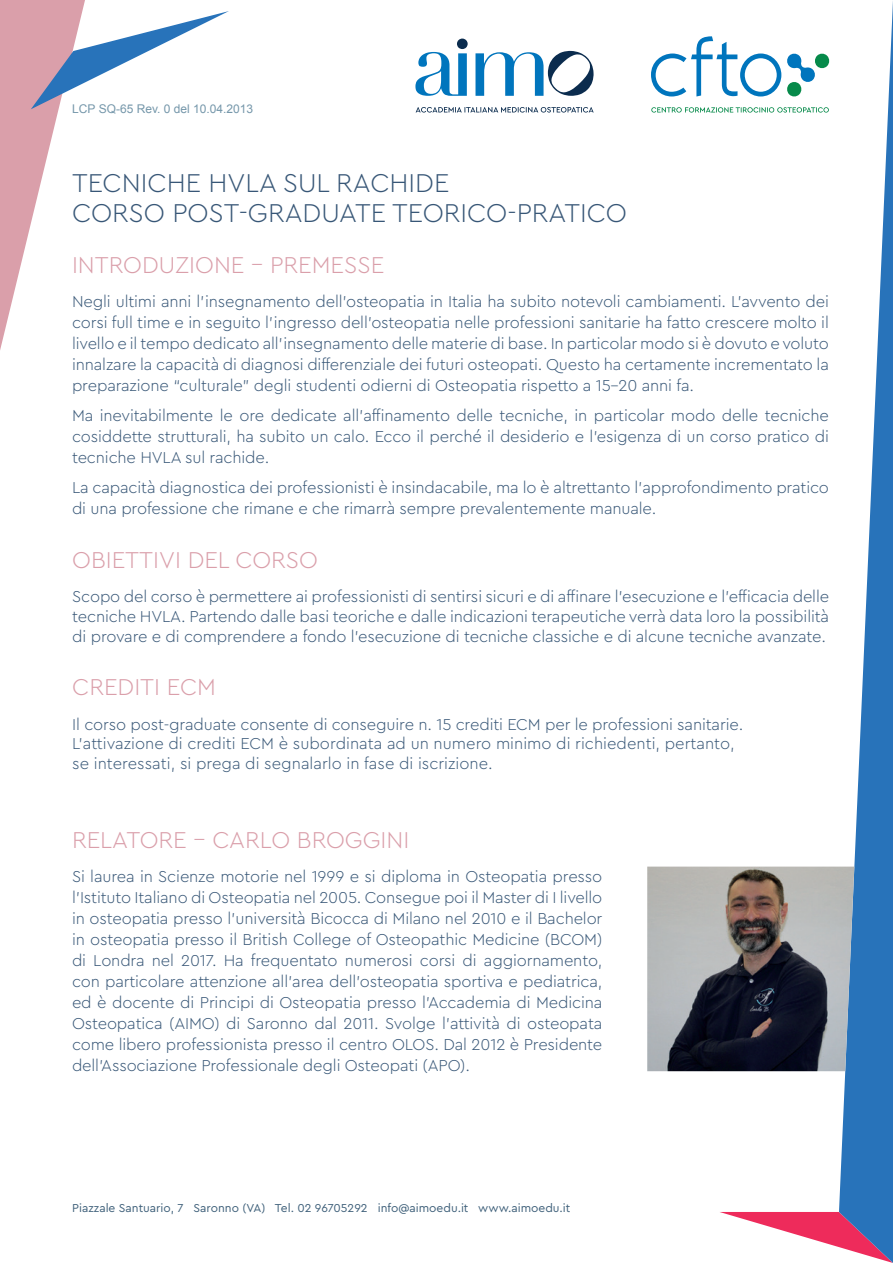
<style>
.page{position:relative;width:893px;height:1263px;background:#fff}
.page>*{position:absolute;margin:0;border:0;box-sizing:border-box;transform-origin:0 0}
.t1{font:300 27px/30px "Cera Pro";color:#385777}
.t2{font:300 24px "Cera Pro";color:#da9faa}
.t3{font:300 16.5px/21px "Cera Pro";letter-spacing:-.01em;color:#385777;text-align:justify}
.t4{font:12px "Cera Pro";color:#3f607a}
.t5{font:12px "Arial";color:#7597aa}
</style>
<div class="page">
<svg style="left:720px;top:1212px;width:119px;height:35px"></svg>
<svg style="left:839px;top:1px;width:54px;height:1262px"></svg>
<svg style="left:0;top:0;width:229px;height:350px"></svg>
<svg style="left:415px;top:39px;width:53px;height:57px"></svg>
<svg style="left:475px;top:51px;width:119px;height:45px"></svg>
<svg style="left:416px;top:107px;width:178px;height:6px"></svg>
<svg style="left:651px;top:36px;width:179px;height:61px"></svg>
<svg style="left:651px;top:107px;width:178px;height:6px"></svg>
<img style="left:647px;top:866px;width:207px;height:205px">
<p class="t5" style="left:72px;top:100px;width:182px">LCP SQ-65 Rev. 0 del 10.04.2013</p>
<h1 class="t1" style="left:72px;top:167px;width:556px">TECNICHE HVLA SUL RACHIDE<br>CORSO POST-GRADUATE TEORICO-PRATICO</h1>
<h2 class="t2" style="left:72px;top:249px;width:314px">INTRODUZIONE - PREMESSE</h2>
<p class="t3" style="left:72px;top:291px;width:758px">Negli ultimi anni l’insegnamento dell’osteopatia in Italia ha subito notevoli cambiamenti. L’avvento dei corsi full time e in seguito l’ingresso dell’osteopatia nelle professioni sanitarie ha fatto crescere molto il livello e il tempo dedicato all’insegnamento delle materie di base. In particolar modo si è dovuto e voluto innalzare la capacità di diagnosi differenziale dei futuri osteopati. Questo ha certamente incrementato la preparazione “culturale” degli studenti odierni di Osteopatia rispetto a 15-20 anni fa.</p>
<p class="t3" style="left:72px;top:405px;width:758px">Ma inevitabilmente le ore dedicate all’affinamento delle tecniche, in particolar modo delle tecniche cosiddette strutturali, ha subito un calo. Ecco il perché il desiderio e l’esigenza di un corso pratico di tecniche HVLA sul rachide.</p>
<p class="t3" style="left:72px;top:477px;width:758px">La capacità diagnostica dei professionisti è insindacabile, ma lo è altrettanto l’approfondimento pratico di una professione che rimane e che rimarrà sempre prevalentemente manuale.</p>
<h2 class="t2" style="left:72px;top:544px;width:247px">OBIETTIVI DEL CORSO</h2>
<p class="t3" style="left:72px;top:586px;width:758px;line-height:19.8px">Scopo del corso è permettere ai professionisti di sentirsi sicuri e di affinare l’esecuzione e l’efficacia delle tecniche HVLA. Partendo dalle basi teoriche e dalle indicazioni terapeutiche verrà data loro la possibilità di provare e di comprendere a fondo l’esecuzione di tecniche classiche e di alcune tecniche avanzate.</p>
<h2 class="t2" style="left:72px;top:671px;width:145px">CREDITI ECM</h2>
<p class="t3" style="left:72px;top:713px;width:672px;line-height:19.8px;text-align:left">Il corso post-graduate consente di conseguire n. 15 crediti ECM per le professioni sanitarie.<br>L'attivazione di crediti ECM è subordinata ad un numero minimo di richiedenti, pertanto, se interessati, si prega di segnalarlo in fase di iscrizione.</p>
<h2 class="t2" style="left:72px;top:824px;width:339px">RELATORE - CARLO BROGGINI</h2>
<p class="t3" style="left:72px;top:865px;width:532px">Si laurea in Scienze motorie nel 1999 e si diploma in Osteopatia presso l’Istituto Italiano di Osteopatia nel 2005. Consegue poi il Master di I livello in osteopatia presso l’università Bicocca di Milano nel 2010 e il Bachelor in osteopatia presso il British College of Osteopathic Medicine (BCOM) di Londra nel 2017. Ha frequentato numerosi corsi di aggiornamento, con particolare attenzione all’area dell’osteopatia sportiva e pediatrica, ed è docente di Principi di Osteopatia presso l’Accademia di Medicina Osteopatica (AIMO) di Saronno dal 2011. Svolge l’attività di osteopata come libero professionista presso il centro OLOS. Dal 2012 è Presidente dell’Associazione Professionale degli Osteopati (APO).</p>
<p class="t4" style="left:72px;top:1200px;width:500px">Piazzale Santuario, 7 Saronno (VA) Tel. 02 96705292 info@aimoedu.it www.aimoedu.it</p>
</div>
